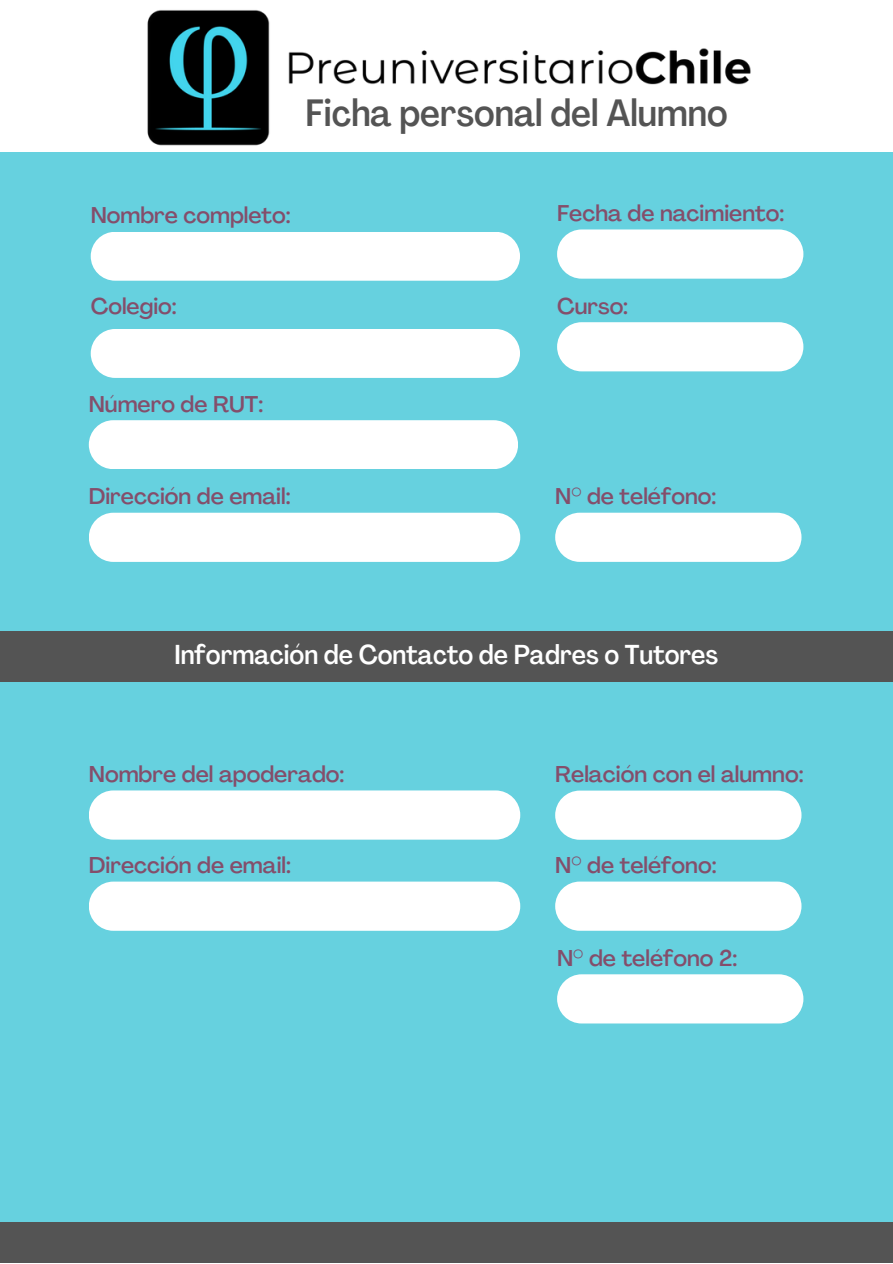
<style>
.page{position:relative;width:893px;height:1264px;background:#fff}
.page>*{position:absolute;margin:0;border:0;box-sizing:border-box;transform-origin:0 0}
.t1{font:500 condensed 37.5px "Agrandir";color:#545454}
.t2{font:500 condensed 27px "Agrandir";color:#fff}
.t3{font:500 22.5px "Agrandir";color:#844e6b}
</style>
<div class="page">
<div style="left:0;top:0;width:892px;height:1262px;background:#66d1df"></div>
<div style="left:91px;top:232px;width:429px;height:49px;background:#fff;border-radius:24px"></div>
<div style="left:89px;top:420px;width:429px;height:49px;background:#fff;border-radius:24px"></div>
<div style="left:0;top:0;width:892px;height:152px;background:#fff"></div>
<div style="left:0;top:1222px;width:892px;height:40px;background:#545454"></div>
<div style="left:0;top:631px;width:892px;height:50px;background:#545454"></div>
<div style="left:89px;top:790px;width:431px;height:49px;background:#fff;border-radius:25px"></div>
<div style="left:89px;top:881px;width:431px;height:49px;background:#fff;border-radius:25px"></div>
<div style="left:555px;top:881px;width:246px;height:49px;background:#fff;border-radius:25px"></div>
<div style="left:555px;top:790px;width:246px;height:49px;background:#fff;border-radius:25px"></div>
<div style="left:89px;top:512px;width:431px;height:50px;background:#fff;border-radius:25px"></div>
<div style="left:555px;top:512px;width:246px;height:50px;background:#fff;border-radius:25px"></div>
<img style="left:147px;top:10px;width:604px;height:136px">
<div style="left:91px;top:329px;width:429px;height:49px;background:#fff;border-radius:24px"></div>
<div style="left:557px;top:322px;width:246px;height:49px;background:#fff;border-radius:25px"></div>
<div style="left:557px;top:229px;width:246px;height:50px;background:#fff;border-radius:25px"></div>
<div style="left:557px;top:974px;width:246px;height:49px;background:#fff;border-radius:25px"></div>
<p class="t1" style="left:305px;top:98px;width:424px">Ficha personal del Alumno</p>
<p class="t3" style="left:91px;top:206px;width:201px">Nombre completo:</p>
<p class="t3" style="left:91px;top:297px;width:87px">Colegio:</p>
<p class="t3" style="left:557px;top:204px;width:228px">Fecha de nacimiento:</p>
<p class="t3" style="left:557px;top:296px;width:73px">Curso:</p>
<p class="t3" style="left:89px;top:395px;width:176px">Número de RUT:</p>
<p class="t3" style="left:89px;top:487px;width:203px">Dirección de email:</p>
<p class="t3" style="left:555px;top:487px;width:162px">N° de teléfono:</p>
<p class="t2" style="left:174px;top:643px;width:545px">Información de Contacto de Padres o Tutores</p>
<p class="t3" style="left:89px;top:765px;width:257px">Nombre del apoderado:</p>
<p class="t3" style="left:555px;top:765px;width:250px">Relación con el alumno:</p>
<p class="t3" style="left:89px;top:856px;width:204px">Dirección de email:</p>
<p class="t3" style="left:555px;top:856px;width:163px">N° de teléfono:</p>
<p class="t3" style="left:557px;top:948px;width:182px">N° de teléfono 2:</p>
</div>
